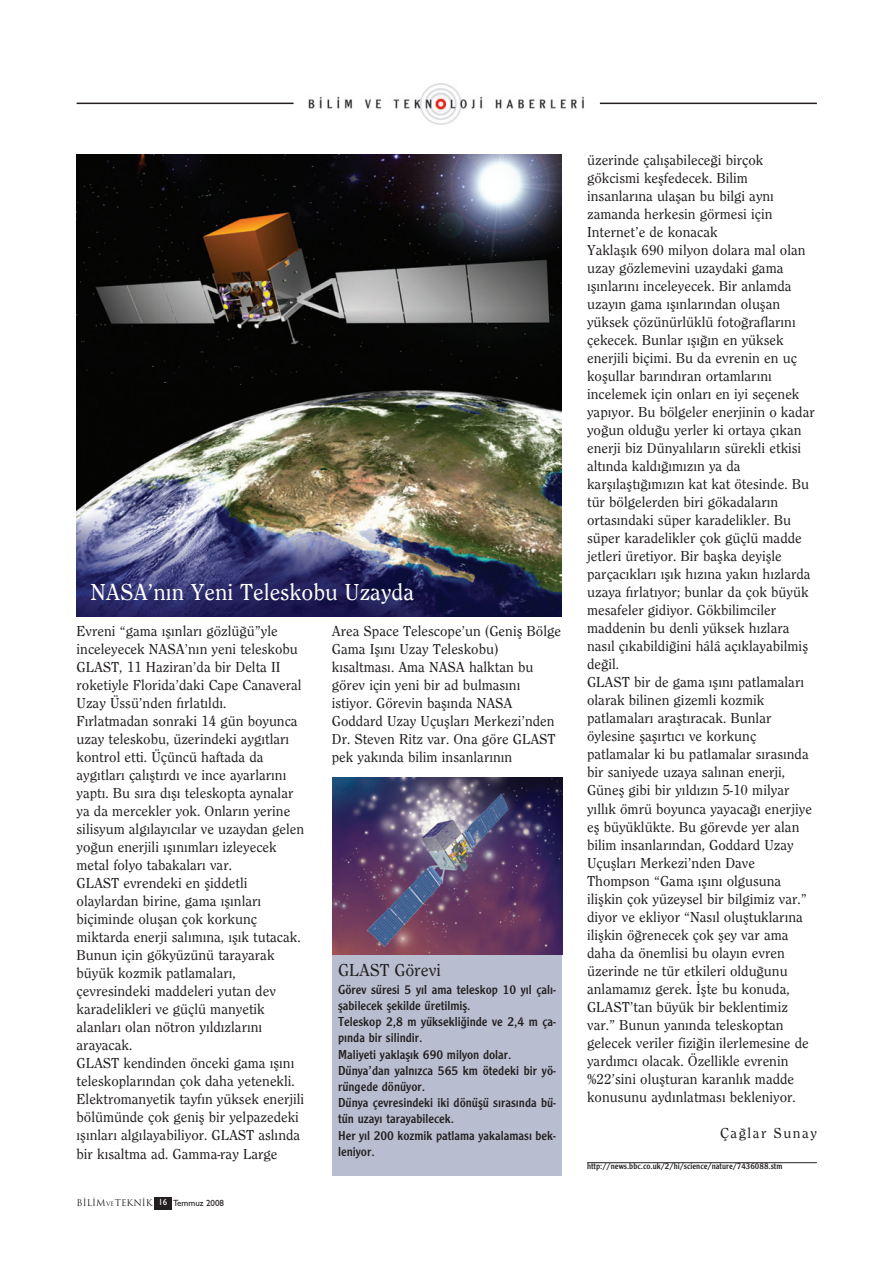
<style>
.page{position:relative;width:892px;height:1266px;background:#fff}
.page>*{position:absolute;margin:0;border:0;box-sizing:border-box;transform-origin:0 0}
.t1{font:500 24px "Clearface";color:#fff}
.t2{font:500 18px "Clearface";color:#231f20}
.t3{font:500 15px/18px "Clearface";color:#231f20}
.t4{font:500 15px "Clearface";letter-spacing:.1em;color:#231f20}
.t5{font:13.5px/16.2px "Clearface Gothic";color:#231f20}
.t6{font:9px "Clearface Gothic";color:#231f20}
.t7{font:500 9px "Trajan";color:#231f20}
.s1{font-size:6px}
.s2{font-family:"Gill Sans";font-weight:400;color:#fff}
.s3{font-family:"Gill Sans";font-weight:400}
</style>
<div class="page">
<div style="left:154px;top:1196px;width:17px;height:13px;background:#231f20"></div>
<img style="left:309px;top:83px;width:275px;height:42px">
<hr style="left:77px;top:103px;width:216px;height:1px;background:#231f20">
<hr style="left:600px;top:103px;width:216px;height:1px;background:#231f20">
<hr style="left:587px;top:1162px;width:229px;height:1px;background:#231f20">
<img style="left:77px;top:154px;width:484px;height:463px">
<div style="left:332px;top:936px;width:230px;height:239px;background:#b8bed0"></div>
<img style="left:332px;top:777px;width:230px;height:177px">
<h1 class="t1" style="left:91px;top:583px;width:325px">NASA’nın Yeni Teleskobu Uzayda</h1>
<p class="t3" style="left:77px;top:623px;width:229px">Evreni “gama ışınları gözlüğü”yle inceleyecek NASA’nın yeni teleskobu GLAST, 11 Haziran’da bir Delta II roketiyle Florida’daki Cape Canaveral Uzay Üssü’nden fırlatıldı.<br>Fırlatmadan sonraki 14 gün boyunca uzay teleskobu, üzerindeki aygıtları kontrol etti. Üçüncü haftada da aygıtları çalıştırdı ve ince ayarlarını yaptı. Bu sıra dışı teleskopta aynalar ya da mercekler yok. Onların yerine silisyum algılayıcılar ve uzaydan gelen yoğun enerjili ışınımları izleyecek metal folyo tabakaları var.<br>GLAST evrendeki en şiddetli olaylardan birine, gama ışınları biçiminde oluşan çok korkunç miktarda enerji salımına, ışık tutacak.<br>Bunun için gökyüzünü tarayarak büyük kozmik patlamaları, çevresindeki maddeleri yutan dev karadelikleri ve güçlü manyetik alanları olan nötron yıldızlarını arayacak.<br>GLAST kendinden önceki gama ışını teleskoplarından çok daha yetenekli.<br>Elektromanyetik tayfın yüksek enerjili bölümünde çok geniş bir yelpazedeki ışınları algılayabiliyor. GLAST aslında bir kısaltma ad. Gamma-ray Large</p>
<p class="t3" style="left:332px;top:623px;width:231px">Area Space Telescope’un (Geniş Bölge<br>Gama Işını Uzay Teleskobu) kısaltması. Ama NASA halktan bu görev için yeni bir ad bulmasını istiyor. Görevin başında NASA<br>Goddard Uzay Uçuşları Merkezi’nden<br>Dr. Steven Ritz var. Ona göre GLAST pek yakında bilim insanlarının</p>
<p class="t2" style="left:338px;top:963px;width:104px">GLAST Görevi</p>
<p class="t5" style="left:338px;top:982px;width:219px">Görev süresi 5 yıl ama teleskop 10 yıl çalı&shy;şabilecek şekilde üretilmiş.<br>Teleskop 2,8 m yüksekliğinde ve 2,4 m ça&shy;pında bir silindir.<br>Maliyeti yaklaşık 690 milyon dolar.<br>Dünya’dan yalnızca 565 km ötedeki bir yö&shy;rüngede dönüyor.<br>Dünya çevresindeki iki dönüşü sırasında bü&shy;tün uzayı tarayabilecek.<br>Her yıl 200 kozmik patlama yakalaması bek&shy;leniyor.</p>
<p class="t7" style="left:77px;top:1195px;width:149px">BiLiM<span class="s1">ve</span>TEKNiK <span class="s2">16</span> <span class="s3">Temmuz 2008</span></p>
<p class="t3" style="left:587px;top:152px;width:229px">üzerinde çalışabileceği birçok gökcismi keşfedecek. Bilim insanlarına ulaşan bu bilgi aynı zamanda herkesin görmesi için Internet’e de konacak<br>Yaklaşık 690 milyon dolara mal olan uzay gözlemevini uzaydaki gama ışınlarını inceleyecek. Bir anlamda uzayın gama ışınlarından oluşan yüksek çözünürlüklü fotoğraflarını çekecek. Bunlar ışığın en yüksek enerjili biçimi. Bu da evrenin en uç koşullar barındıran ortamlarını incelemek için onları en iyi seçenek yapıyor. Bu bölgeler enerjinin o kadar yoğun olduğu yerler ki ortaya çıkan enerji biz Dünyalıların sürekli etkisi altında kaldığımızın ya da karşılaştığımızın kat kat ötesinde. Bu tür bölgelerden biri gökadaların ortasındaki süper karadelikler. Bu süper karadelikler çok güçlü madde jetleri üretiyor. Bir başka deyişle parçacıkları ışık hızına yakın hızlarda uzaya fırlatıyor; bunlar da çok büyük mesafeler gidiyor. Gökbilimciler maddenin bu denli yüksek hızlara nasıl çıkabildiğini hâlâ açıklayabilmiş değil.<br>GLAST bir de gama ışını patlamaları olarak bilinen gizemli kozmik patlamaları araştıracak. Bunlar öylesine şaşırtıcı ve korkunç patlamalar ki bu patlamalar sırasında bir saniyede uzaya salınan enerji, Güneş gibi bir yıldızın 5-10 milyar yıllık ömrü boyunca yayacağı enerjiye eş büyüklükte. Bu görevde yer alan bilim insanlarından, Goddard Uzay Uçuşları Merkezi’nden Dave Thompson “Gama ışını olgusuna ilişkin çok yüzeysel bir bilgimiz var.” diyor ve ekliyor “Nasıl oluştuklarına ilişkin öğrenecek çok şey var ama daha da önemlisi bu olayın evren üzerinde ne tür etkileri olduğunu anlamamız gerek. İşte bu konuda, GLAST’tan büyük bir beklentimiz var.” Bunun yanında teleskoptan gelecek veriler fiziğin ilerlemesine de yardımcı olacak. Özellikle evrenin %22’sini oluşturan karanlık madde konusunu aydınlatması bekleniyor.</p>
<p class="t4" style="left:720px;top:1126px;width:98px">Çağlar Sunay</p>
<p class="t6" style="left:587px;top:1162px;width:197px">http://news.bbc.co.uk/2/hi/science/nature/7436088.stm</p>
</div>
